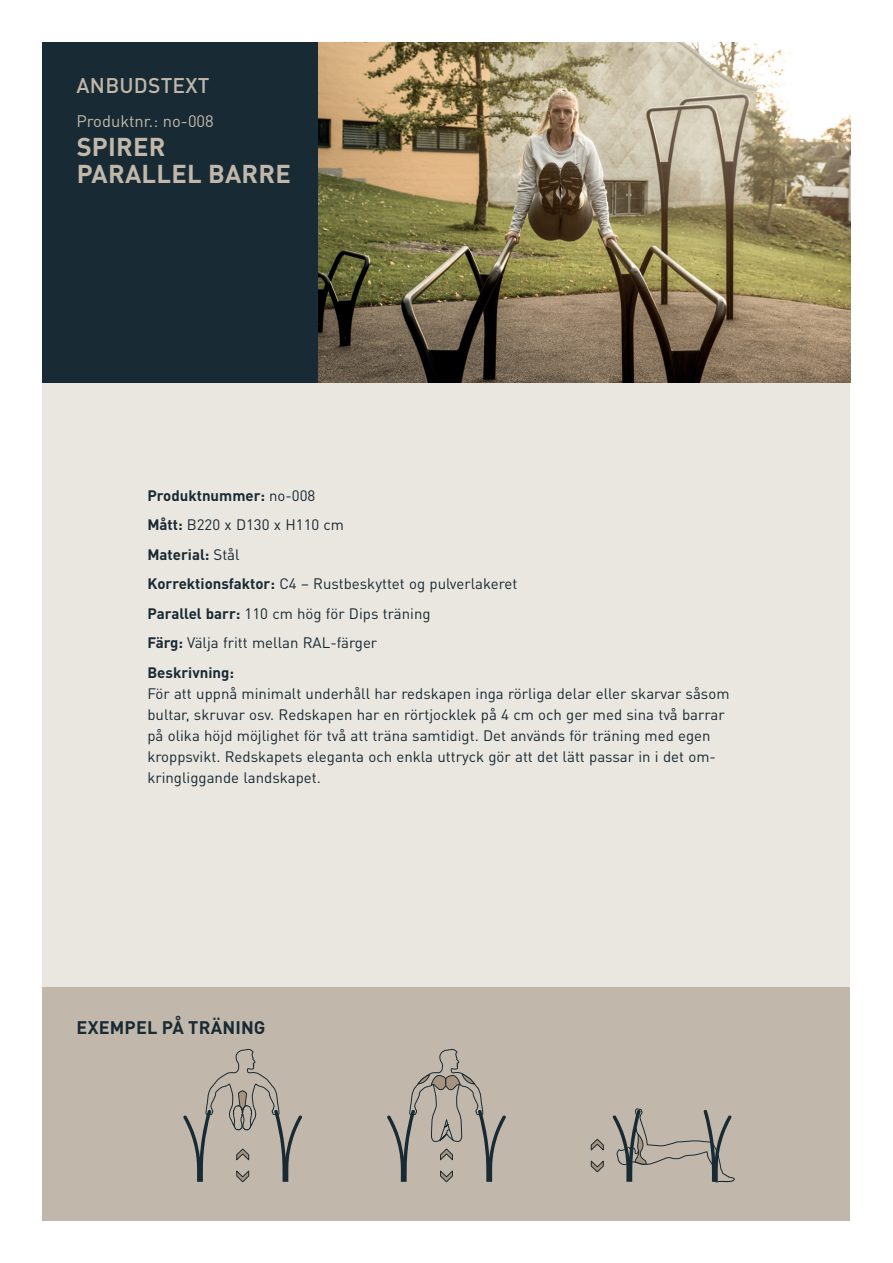
<style>
.page{position:relative;width:893px;height:1263px;background:#fff}
.page>*{position:absolute;margin:0;border:0;box-sizing:border-box;transform-origin:0 0}
.t1{font:700 25.5px/27px "DIN Pro";letter-spacing:.01em;color:#c1b8ab}
.t2{font:500 21px "DIN Pro";letter-spacing:.01em;color:#c1b8ab}
.t3{font:700 18px "DIN Pro";letter-spacing:.01em;color:#182a33}
.t4{font:16.5px "DIN Pro";color:#c1b8ab}
.t5{font:15px/29.5px "DIN Pro";color:#182a33}
.s1{font-weight:700}
</style>
<div class="page">
<div style="left:43px;top:383px;width:807px;height:625px;background:#eae6e0"></div>
<div style="left:43px;top:43px;width:807px;height:340px;background:#182a33"></div>
<div style="left:43px;top:986px;width:807px;height:234px;background:#c1b8ab"></div>
<img style="left:319px;top:43px;width:531px;height:340px">
<svg style="left:387px;top:1048px;width:119px;height:135px"></svg>
<svg style="left:590px;top:1139px;width:14px;height:12px"></svg>
<svg style="left:590px;top:1160px;width:14px;height:13px"></svg>
<svg style="left:613px;top:1108px;width:122px;height:74px"></svg>
<svg style="left:183px;top:1048px;width:119px;height:135px"></svg>
<h2 class="t2" style="left:77px;top:71px;width:134px">ANBUDSTEXT</h2>
<p class="t4" style="left:77px;top:110px;width:139px">Produktnr.: no-008</p>
<h1 class="t1" style="left:77px;top:132px;width:216px">SPIRER<br>PARALLEL BARRE</h1>
<p class="t5" style="left:147px;top:480px;width:372px"><span class="s1">Produktnummer:</span> no-008<br><span class="s1">Mått:</span> B220 x D130 x H110 cm<br><span class="s1">Material:</span> Stål<br><span class="s1">Korrektionsfaktor:</span> C4 – Rustbeskyttet og pulverlakeret<br><span class="s1">Parallel barr:</span> 110 cm hög för Dips träning<br><span class="s1">Färg:</span> Välja fritt mellan RAL-färger<br><span class="s1">Beskrivning:</span></p>
<p class="t5" style="left:147px;top:682px;width:584px;line-height:21px">För att uppnå minimalt underhåll har redskapen inga rörliga delar eller skarvar såsom bultar, skruvar osv. Redskapen har en rörtjocklek på 4 cm och ger med sina två barrar på olika höjd möjlighet för två att träna samtidigt. Det används för träning med egen kroppsvikt. Redskapets eleganta och enkla uttryck gör att det lätt passar in i det om&shy;kringliggande landskapet.</p>
<p class="t3" style="left:77px;top:1015px;width:190px">EXEMPEL PÅ TRÄNING</p>
</div>
